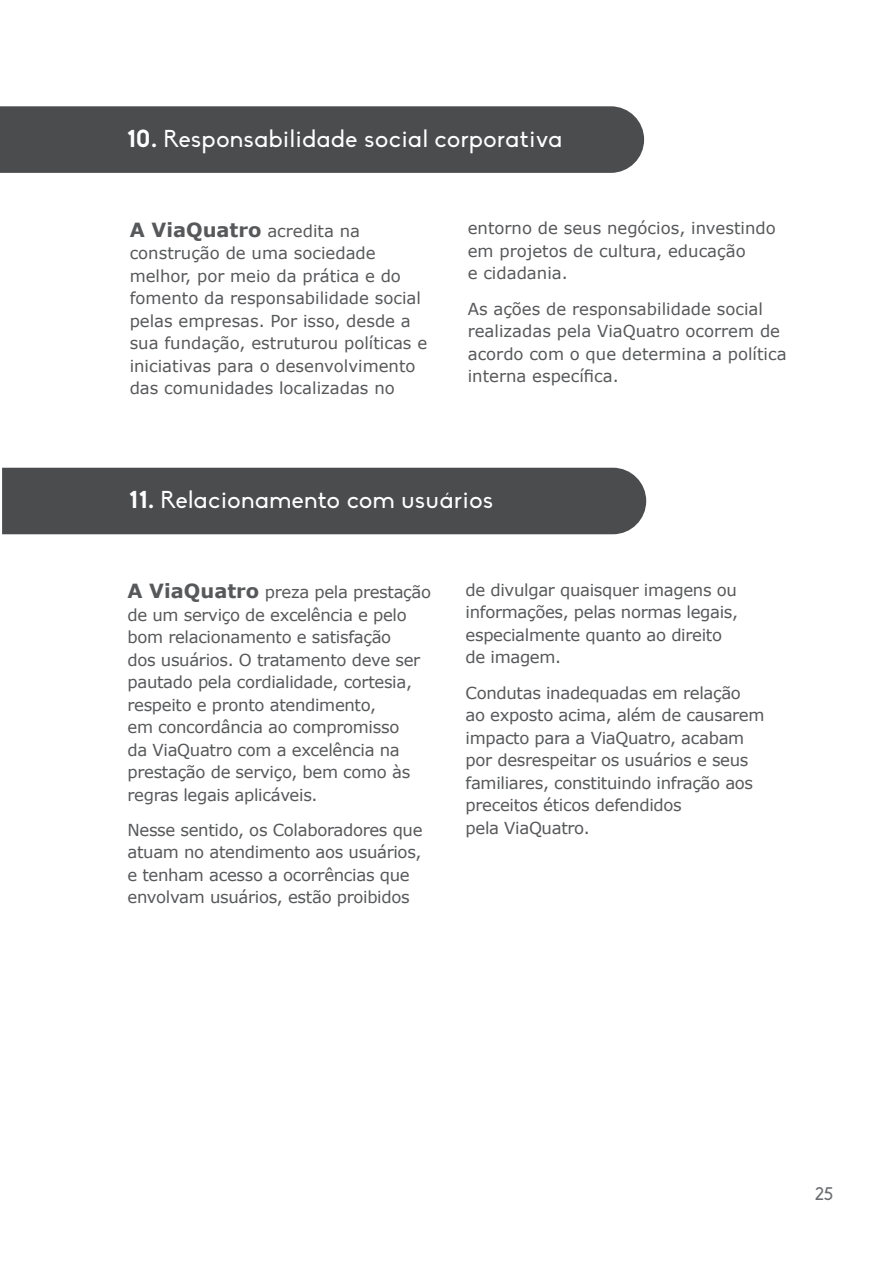
<style>
.page{position:relative;width:893px;height:1263px;background:#fff}
.page>*{position:absolute;margin:0;border:0;box-sizing:border-box;transform-origin:0 0}
.t1{font:24px "Biko";letter-spacing:.03em;color:#fff}
.t2{font:700 19.5px "Verdana";color:#57585a}
.t3{font:18px "Biko";color:#6c6d70}
.t4{font:16.5px/22.5px "Verdana";letter-spacing:-.02em;color:#57585a}
.t5{font:16.5px/22.5px "Verdana";color:#57585a}
.s1{font-weight:700}
.s2{font-weight:400;font-size:16.5px}
.s3{font-weight:700;font-size:19.5px}
</style>
<div class="page">
<div style="left:0;top:106px;width:644px;height:67px;background:#4b4c4d"></div>
<div style="left:2px;top:468px;width:644px;height:66px;background:#4b4c4d"></div>
<h1 class="t1" style="left:128px;top:125px;width:436px"><span class="s1">10.</span> Responsabilidade social corporativa</h1>
<p class="t2" style="left:130px;top:216px;width:232px">A ViaQuatro <span class="s2">acredita na</span></p>
<p class="t5" style="left:130px;top:242px;width:299px">construção de uma sociedade melhor, por meio da prática e do fomento da responsabilidade social pelas empresas. Por isso, desde a sua fundação, estruturou políticas e iniciativas para o desenvolvimento das comunidades localizadas no</p>
<p class="t5" style="left:468px;top:217px;width:309px">entorno de seus negócios, investindo em projetos de cultura, educação<br>e cidadania.</p>
<p class="t5" style="left:468px;top:297px;width:320px">As ações de responsabilidade social realizadas pela ViaQuatro ocorrem de acordo com o que determina a política interna específica.</p>
<h1 class="t1" style="left:130px;top:487px;width:365px"><span class="s1">11.</span> Relacionamento com usuários</h1>
<p class="t4" style="left:127px;top:581px;width:305px"><span class="s3">A ViaQuatro</span> preza pela prestação de um serviço de excelência e pelo bom relacionamento e satisfação<br>dos usuários. O tratamento deve ser pautado pela cordialidade, cortesia, respeito e pronto atendimento,<br>em concordância ao compromisso<br>da ViaQuatro com a excelência na prestação de serviço, bem como às regras legais aplicáveis.</p>
<p class="t4" style="left:127px;top:818px;width:297px">Nesse sentido, os Colaboradores que atuam no atendimento aos usuários, e tenham acesso a ocorrências que envolvam usuários, estão proibidos</p>
<p class="t4" style="left:466px;top:578px;width:274px">de divulgar quaisquer imagens ou informações, pelas normas legais, especialmente quanto ao direito de imagem.</p>
<p class="t4" style="left:466px;top:681px;width:300px">Condutas inadequadas em relação ao exposto acima, além de causarem impacto para a ViaQuatro, acabam por desrespeitar os usuários e seus familiares, constituindo infração aos preceitos éticos defendidos<br>pela ViaQuatro.</p>
<p class="t3" style="left:815px;top:1183px;width:19px">25</p>
</div>
